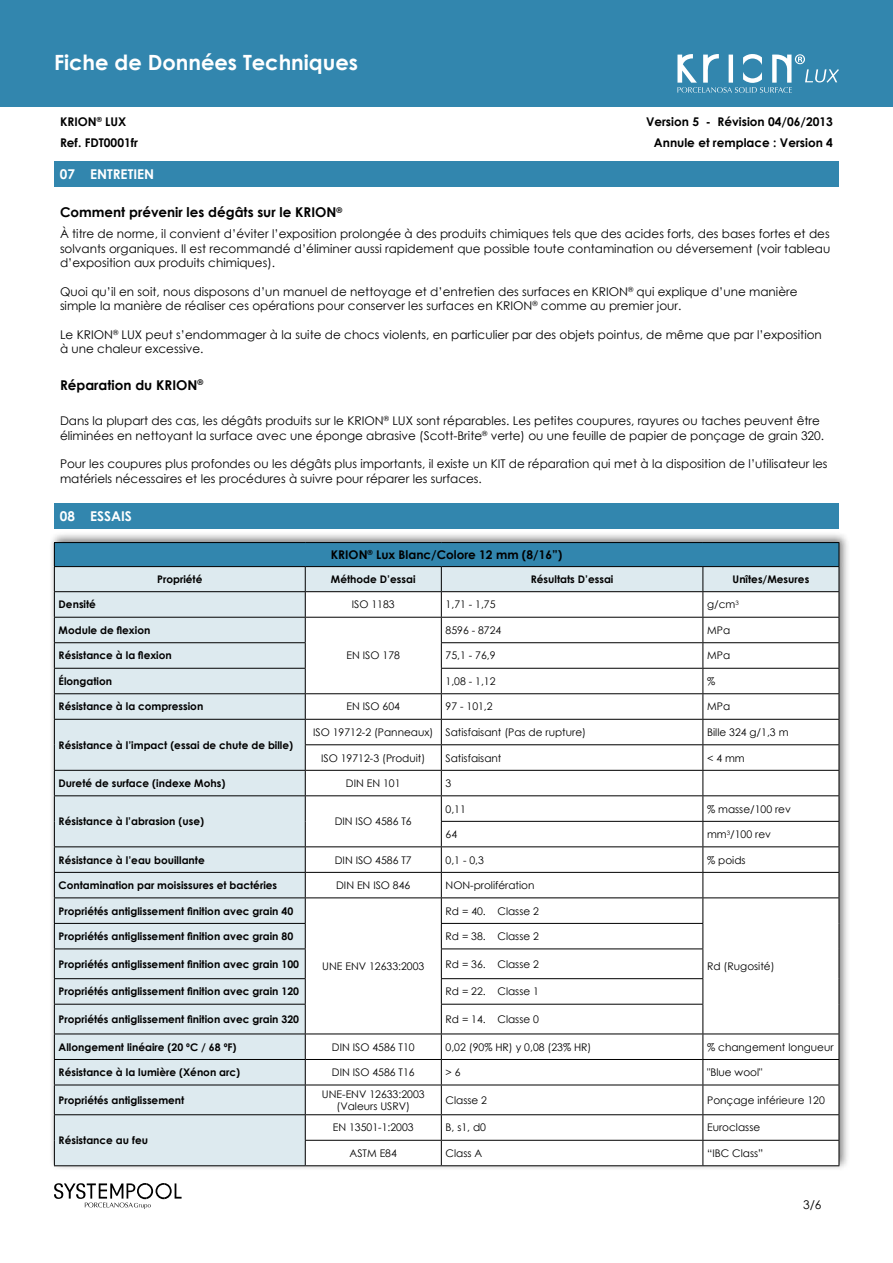
<style>
.page{position:relative;width:893px;height:1263px;background:#fff}
.page>*{position:absolute;margin:0;border:0;box-sizing:border-box;transform-origin:0 0}
.t1{font:700 21px "Century Gothic";color:#fff}
.t2{font:700 13.5px "Century Gothic";color:#000}
.t3{font:700 13.5px "Century Gothic";color:#fff}
.t4{font:12px/14.4px "Century Gothic";color:#000}
.t5{font:700 12px "Century Gothic";color:#000}
.t6{font:700 10.5px "Century Gothic";color:#000}
.t7{font:10.5px/12.6px "Century Gothic";color:#000;text-align:center}
</style>
<div class="page">
<div style="left:0;top:0;width:893px;height:106px;background:#3286ae"></div>
<svg style="left:54px;top:1183px;width:128px;height:26px"></svg>
<svg style="left:677px;top:54px;width:162px;height:39px"></svg>
<div style="left:54px;top:503px;width:27px;height:25px;background:#3286ae"></div>
<div style="left:82px;top:503px;width:757px;height:25px;background:#3286ae"></div>
<div style="left:49px;top:531px;width:802px;height:640px;background:#000;opacity:.5"></div>
<hr style="left:54px;top:542px;width:251px;height:1px;background:#000">
<hr style="left:305px;top:542px;width:136px;height:1px;background:#000">
<hr style="left:441px;top:542px;width:262px;height:1px;background:#000">
<hr style="left:703px;top:542px;width:136px;height:1px;background:#000">
<hr style="left:54px;top:1165px;width:251px;height:1px;background:#000">
<hr style="left:305px;top:1165px;width:136px;height:1px;background:#000">
<hr style="left:441px;top:1165px;width:262px;height:1px;background:#000">
<hr style="left:703px;top:1165px;width:136px;height:1px;background:#000">
<svg style="left:54px;top:543px;width:786px;height:622px"></svg>
<div style="left:54px;top:162px;width:27px;height:25px;background:#3286ae"></div>
<div style="left:82px;top:162px;width:757px;height:25px;background:#3286ae"></div>
<h1 class="t1" style="left:54px;top:46px;width:306px">Fiche de Données Techniques</h1>
<p class="t5" style="left:60px;top:112px;width:68px">KRION<sup>®</sup> LUX</p>
<p class="t5" style="left:646px;top:112px;width:188px">Version 5 - Révision 04/06/2013</p>
<p class="t5" style="left:60px;top:133px;width:80px">Ref. FDT0001fr</p>
<p class="t5" style="left:654px;top:133px;width:181px">Annule et remplace : Version 4</p>
<p class="t3" style="left:60px;top:164px;width:96px">07 ENTRETIEN</p>
<p class="t2" style="left:60px;top:202px;width:284px">Comment prévenir les dégâts sur le KRION<sup>®</sup></p>
<p class="t4" style="left:60px;top:226px;width:772px;text-align:justify">À titre de norme, il convient d’éviter l’exposition prolongée à des produits chimiques tels que des acides forts, des bases fortes et des solvants organiques. Il est recommandé d’éliminer aussi rapidement que possible toute contamination ou déversement (voir tableau d’exposition aux produits chimiques).</p>
<p class="t4" style="left:60px;top:284px;width:739px">Quoi qu’il en soit, nous disposons d’un manuel de nettoyage et d’entretien des surfaces en KRION<sup>®</sup> qui explique d’une manière simple la manière de réaliser ces opérations pour conserver les surfaces en KRION<sup>®</sup> comme au premier jour.</p>
<p class="t4" style="left:60px;top:327px;width:763px">Le KRION<sup>®</sup> LUX peut s’endommager à la suite de chocs violents, en particulier par des objets pointus, de même que par l’exposition à une chaleur excessive.</p>
<p class="t2" style="left:60px;top:375px;width:145px">Réparation du KRION<sup>®</sup></p>
<p class="t4" style="left:60px;top:414px;width:766px">Dans la plupart des cas, les dégâts produits sur le KRION<sup>®</sup> LUX sont réparables. Les petites coupures, rayures ou taches peuvent être éliminées en nettoyant la surface avec une éponge abrasive (Scott-Brite<sup>®</sup> verte) ou une feuille de papier de ponçage de grain 320.</p>
<p class="t4" style="left:60px;top:457px;width:769px">Pour les coupures plus profondes ou les dégâts plus importants, il existe un KIT de réparation qui met à la disposition de l’utilisateur les matériels nécessaires et les procédures à suivre pour réparer les surfaces.</p>
<p class="t3" style="left:60px;top:505px;width:74px">08 ESSAIS</p>
<p class="t5" style="left:331px;top:546px;width:233px">KRION<sup>®</sup> Lux Blanc/Colore 12 mm (8/16”)</p>
<p class="t6" style="left:157px;top:571px;width:47px">Propriété</p>
<p class="t6" style="left:331px;top:571px;width:86px">Méthode D’essai</p>
<p class="t6" style="left:531px;top:571px;width:84px">Résultats D’essai</p>
<p class="t6" style="left:733px;top:571px;width:78px">Unîtes/Mesures</p>
<p class="t6" style="left:59px;top:597px;width:39px">Densité</p>
<p class="t7" style="left:352px;top:598px;width:44px">ISO 1183</p>
<p class="t7" style="left:446px;top:598px;width:52px">1,71 - 1,75</p>
<p class="t7" style="left:707px;top:598px;width:33px">g/cm<sup>3</sup></p>
<p class="t6" style="left:59px;top:622px;width:93px">Module de flexion</p>
<p class="t7" style="left:347px;top:649px;width:55px">EN ISO 178</p>
<p class="t7" style="left:446px;top:624px;width:57px">8596 - 8724</p>
<p class="t7" style="left:707px;top:624px;width:25px">MPa</p>
<p class="t6" style="left:59px;top:648px;width:115px">Résistance à la flexion</p>
<p class="t7" style="left:446px;top:649px;width:52px">75,1 - 76,9</p>
<p class="t7" style="left:707px;top:649px;width:25px">MPa</p>
<p class="t6" style="left:59px;top:673px;width:55px">Élongation</p>
<p class="t7" style="left:446px;top:675px;width:52px">1,08 - 1,12</p>
<p class="t7" style="left:707px;top:675px;width:10px">%</p>
<p class="t6" style="left:59px;top:699px;width:146px">Résistance à la compression</p>
<p class="t7" style="left:347px;top:700px;width:55px">EN ISO 604</p>
<p class="t7" style="left:446px;top:700px;width:49px">97 - 101,2</p>
<p class="t7" style="left:707px;top:700px;width:25px">MPa</p>
<p class="t6" style="left:59px;top:737px;width:236px">Résistance à l’impact (essai de chute de bille)</p>
<p class="t7" style="left:313px;top:726px;width:274px">ISO 19712-2 (Panneaux) Satisfaisant (Pas de rupture)</p>
<p class="t7" style="left:707px;top:726px;width:83px">Bille 324 g/1,3 m</p>
<p class="t7" style="left:321px;top:751px;width:106px">ISO 19712-3 (Produit)</p>
<p class="t7" style="left:446px;top:751px;width:57px">Satisfaisant</p>
<p class="t7" style="left:707px;top:751px;width:39px">&lt; 4 mm</p>
<p class="t6" style="left:59px;top:775px;width:168px">Dureté de surface (indexe Mohs)</p>
<p class="t7" style="left:346px;top:777px;width:56px">DIN EN 101</p>
<p class="t7" style="left:446px;top:777px;width:7px">3</p>
<p class="t6" style="left:59px;top:813px;width:147px">Résistance à l’abrasion (use)</p>
<p class="t7" style="left:335px;top:815px;width:78px">DIN ISO 4586 T6</p>
<p class="t7" style="left:446px;top:802px;width:22px">0,11</p>
<p class="t7" style="left:707px;top:802px;width:85px">% masse/100 rev</p>
<p class="t7" style="left:446px;top:828px;width:13px">64</p>
<p class="t7" style="left:707px;top:828px;width:65px">mm<sup>3</sup>/100 rev</p>
<p class="t6" style="left:59px;top:852px;width:148px">Résistance à l’eau bouillante</p>
<p class="t7" style="left:335px;top:853px;width:78px">DIN ISO 4586 T7</p>
<p class="t7" style="left:446px;top:853px;width:40px">0,1 - 0,3</p>
<p class="t7" style="left:707px;top:853px;width:40px">% poids</p>
<p class="t6" style="left:59px;top:877px;width:220px">Contamination par moisissures et bactéries</p>
<p class="t7" style="left:336px;top:879px;width:76px">DIN EN ISO 846</p>
<p class="t7" style="left:446px;top:879px;width:90px">NON-prolifération</p>
<p class="t6" style="left:59px;top:903px;width:236px">Propriétés antiglissement finition avec grain 40</p>
<p class="t7" style="left:446px;top:904px;width:95px">Rd = 40. Classe 2</p>
<p class="t6" style="left:59px;top:928px;width:236px">Propriétés antiglissement finition avec grain 80</p>
<p class="t7" style="left:446px;top:930px;width:95px">Rd = 38. Classe 2</p>
<p class="t6" style="left:59px;top:956px;width:242px">Propriétés antiglissement finition avec grain 100</p>
<p class="t7" style="left:446px;top:957px;width:95px">Rd = 36. Classe 2</p>
<p class="t6" style="left:59px;top:983px;width:242px">Propriétés antiglissement finition avec grain 120</p>
<p class="t7" style="left:446px;top:985px;width:95px">Rd = 22. Classe 1</p>
<p class="t6" style="left:59px;top:1011px;width:242px">Propriétés antiglissement finition avec grain 320</p>
<p class="t7" style="left:446px;top:1013px;width:95px">Rd = 14. Classe 0</p>
<p class="t6" style="left:59px;top:1039px;width:179px">Allongement linéaire (20 ºC / 68 ºF)</p>
<p class="t7" style="left:332px;top:1040px;width:84px">DIN ISO 4586 T10</p>
<p class="t7" style="left:446px;top:1040px;width:147px">0,02 (90% HR) y 0,08 (23% HR)</p>
<p class="t7" style="left:707px;top:1040px;width:128px">% changement longueur</p>
<p class="t6" style="left:59px;top:1064px;width:183px">Résistance à la lumière (Xénon arc)</p>
<p class="t7" style="left:332px;top:1066px;width:84px">DIN ISO 4586 T16</p>
<p class="t7" style="left:446px;top:1066px;width:17px">&gt; 6</p>
<p class="t7" style="left:707px;top:1066px;width:57px">"Blue wool"</p>
<p class="t6" style="left:59px;top:1092px;width:127px">Propriétés antiglissement</p>
<p class="t7" style="left:322px;top:1087px;width:104px">UNE-ENV 12633:2003 (Valeurs USRV)</p>
<p class="t7" style="left:446px;top:1093px;width:43px">Classe 2</p>
<p class="t7" style="left:707px;top:1093px;width:119px">Ponçage inférieure 120</p>
<p class="t6" style="left:59px;top:1132px;width:91px">Résistance au feu</p>
<p class="t7" style="left:707px;top:959px;width:69px">Rd (Rugosité)</p>
<p class="t7" style="left:322px;top:959px;width:104px">UNE ENV 12633:2003</p>
<p class="t7" style="left:333px;top:1121px;width:82px">EN 13501-1:2003</p>
<p class="t7" style="left:446px;top:1121px;width:42px">B, s1, d0</p>
<p class="t7" style="left:707px;top:1121px;width:55px">Euroclasse</p>
<p class="t7" style="left:350px;top:1147px;width:49px">ASTM E84</p>
<p class="t7" style="left:446px;top:1147px;width:38px">Class A</p>
<p class="t7" style="left:707px;top:1147px;width:58px">“IBC Class”</p>
<p class="t4" style="left:803px;top:1197px;width:20px">3/6</p>
</div>
